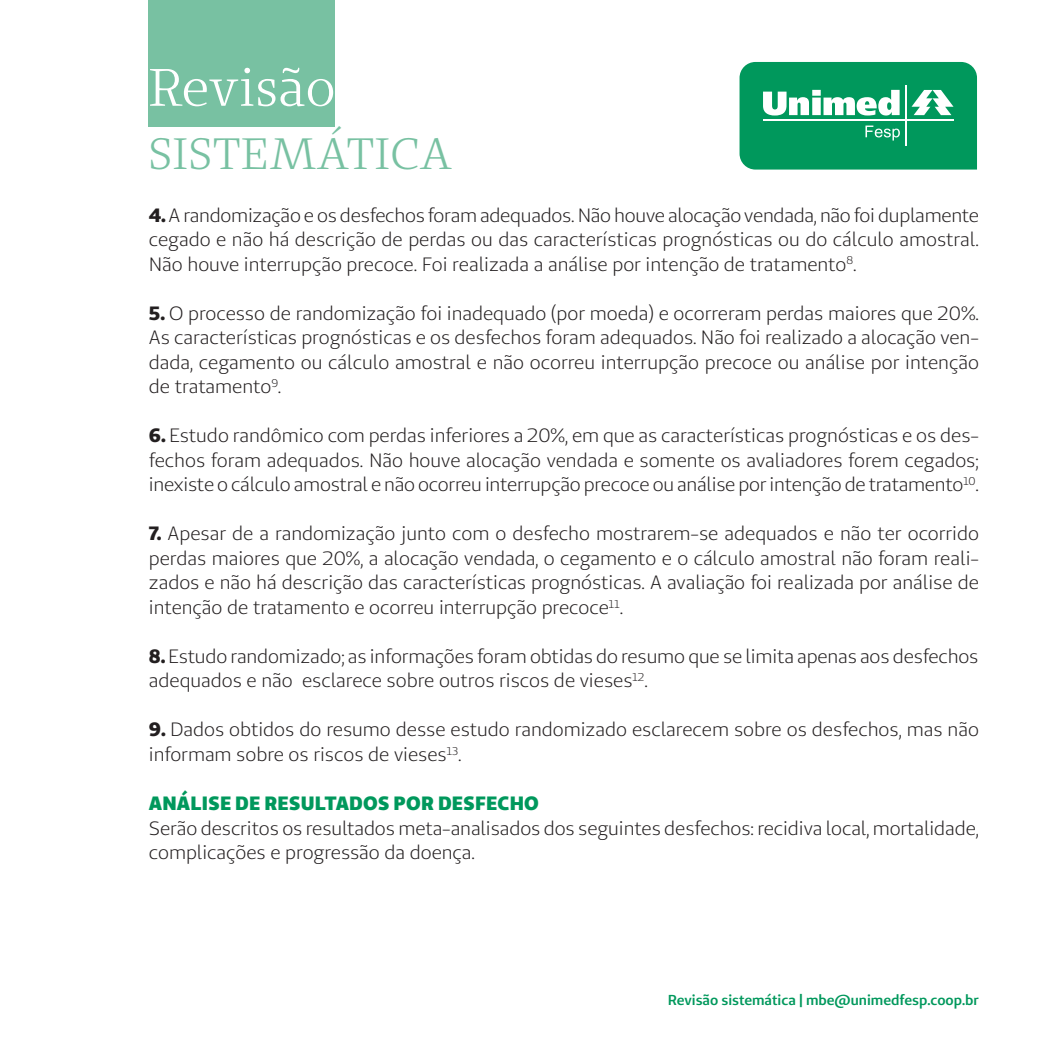
<style>
.page{position:relative;width:1042px;height:1042px;background:#fff}
.page>*{position:absolute;margin:0;border:0;box-sizing:border-box;transform-origin:0 0}
.t1{font:52.5px "Unimed Serif";color:#fff}
.t2{font:43.75px "Unimed Serif";letter-spacing:.01em;color:#78c1a2}
.Texto{font:19.25px/24.5px "Unimed Sans";color:#231f20;text-align:justify}
.Intertítulo{font:900 19.25px "Unimed Sans";letter-spacing:.01em;color:#00985c}
.t3{font:600 14.35px "Unimed Sans";color:#00985c}
.s1{font-weight:800}
</style>
<div class="page">
<div style="left:148px;top:0;width:186px;height:127px;background:#78c1a2"></div>
<svg style="left:739px;top:62px;width:238px;height:108px"></svg>
<h1 class="t1" style="left:148px;top:54px;width:189px">Revisão</h1>
<h2 class="t2" style="left:148px;top:126px;width:305px">SISTEMÁTICA</h2>
<p class="Texto" style="left:149px;top:203px;width:832px"><span class="s1">4.</span> A randomização e os desfechos foram adequados. Não houve alocação vendada, não foi duplamente cegado e não há descrição de perdas ou das características prognósticas ou do cálculo amostral.<br>Não houve interrupção precoce. Foi realizada a análise por intenção de tratamento<sup>8</sup>.</p>
<p class="Texto" style="left:149px;top:301px;width:831px"><span class="s1">5.</span> O processo de randomização foi inadequado (por moeda) e ocorreram perdas maiores que 20%.<br>As características prognósticas e os desfechos foram adequados. Não foi realizado a alocação ven&shy;dada, cegamento ou cálculo amostral e não ocorreu interrupção precoce ou análise por intenção de tratamento<sup>9</sup>.</p>
<p class="Texto" style="left:149px;top:423px;width:831px"><span class="s1">6.</span> Estudo randômico com perdas inferiores a 20%, em que as características prognósticas e os des&shy;fechos foram adequados. Não houve alocação vendada e somente os avaliadores forem cegados; inexiste o cálculo amostral e não ocorreu interrupção precoce ou análise por intenção de tratamento<sup>10</sup>.</p>
<p class="Texto" style="left:149px;top:521px;width:832px"><span class="s1">7.</span> Apesar de a randomização junto com o desfecho mostrarem-se adequados e não ter ocorrido perdas maiores que 20%, a alocação vendada, o cegamento e o cálculo amostral não foram reali&shy;zados e não há descrição das características prognósticas. A avaliação foi realizada por análise de intenção de tratamento e ocorreu interrupção precoce<sup>11</sup>.</p>
<p class="Texto" style="left:149px;top:644px;width:831px"><span class="s1">8.</span> Estudo randomizado; as informações foram obtidas do resumo que se limita apenas aos desfechos adequados e não esclarece sobre outros riscos de vieses<sup>12</sup>.</p>
<p class="Texto" style="left:149px;top:717px;width:831px"><span class="s1">9.</span> Dados obtidos do resumo desse estudo randomizado esclarecem sobre os desfechos, mas não informam sobre os riscos de vieses<sup>13</sup>.</p>
<p class="Intertítulo" style="left:149px;top:790px;width:391px">ANÁLISE DE RESULTADOS POR DESFECHO</p>
<p class="Texto" style="left:149px;top:815px;width:831px">Serão descritos os resultados meta-analisados dos seguintes desfechos: recidiva local, mortalidade, complicações e progressão da doença.</p>
<p class="t3" style="left:668px;top:990px;width:313px">Revisão sistemática | mbe@unimedfesp.coop.br</p>
</div>
